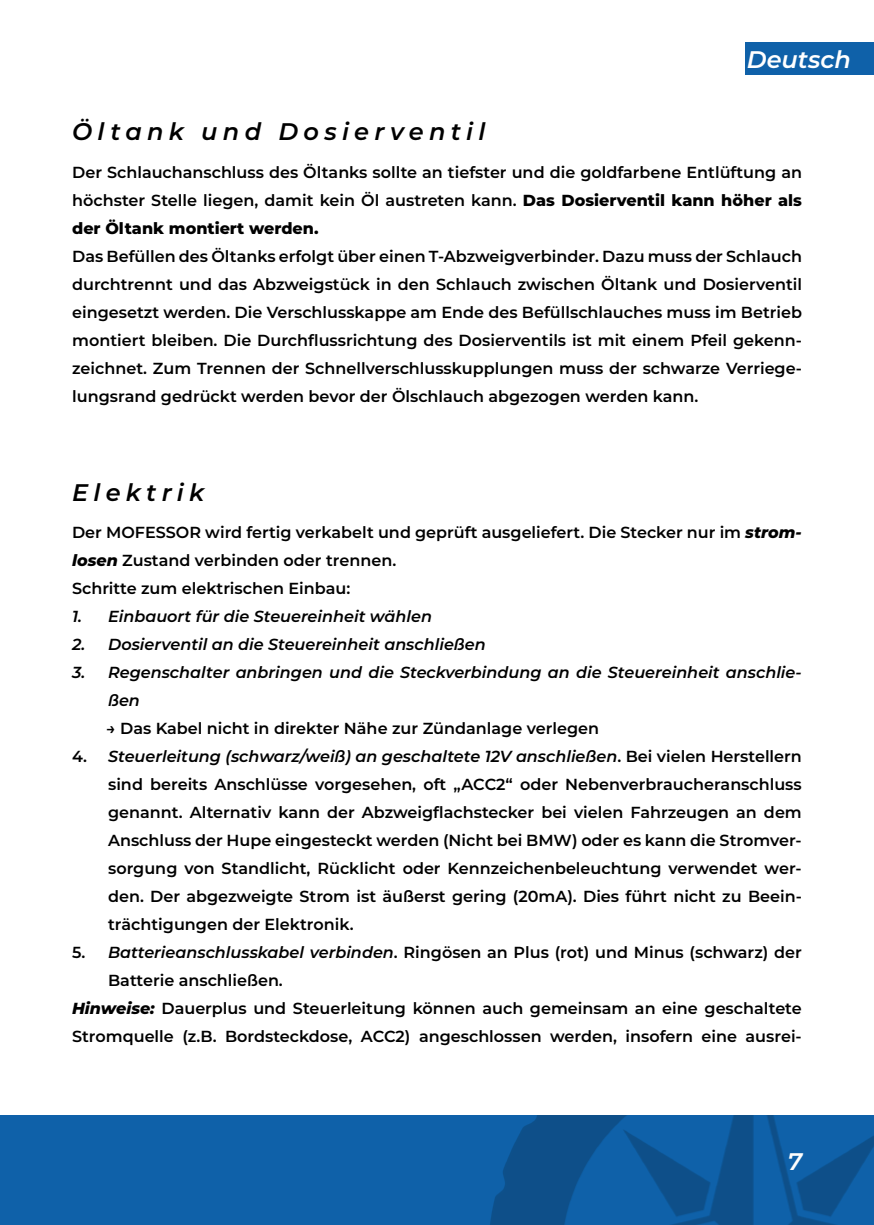
<style>
.page{position:relative;width:874px;height:1225px;background:#fff}
.page>*{position:absolute;margin:0;border:0;box-sizing:border-box;transform-origin:0 0}
.t1{font:italic 600 24px "Montserrat";letter-spacing:.22em;color:#000}
.t2{font:italic 600 24px "Montserrat";color:#fff}
.t3{font:italic 600 24px "Montserrat";color:#fdfdfd}
.t4{font:600 16px/28px "Montserrat";color:#000;text-align:justify}
.t5{font:italic 600 16px/28px "Montserrat";color:#000}
.s1{font-weight:800}
.s2{font-weight:800;font-style:italic}
.s3{font-style:italic}
</style>
<div class="page">
<div style="left:0;top:1115px;width:873px;height:110px;background:#0f61a9"></div>
<img style="left:490px;top:1115px;width:383px;height:110px">
<div style="left:744px;top:43px;width:129px;height:32px;background:#0f61a9"></div>
<h1 class="t2" style="left:746px;top:42px;width:105px">Deutsch</h1>
<h1 class="t1" style="left:72px;top:114px;width:414px">Öltank und Dosierventil</h1>
<p class="t4" style="left:72px;top:158px;width:731px">Der Schlauchanschluss des Öltanks sollte an tiefster und die goldfarbene Entlüftung an höchster Stelle liegen, damit kein Öl austreten kann. <span class="s1">Das Dosierventil kann höher als der Öltank montiert werden.</span></p>
<p class="t4" style="left:72px;top:242px;width:731px">Das Befüllen des Öltanks erfolgt über einen T-Abzweigverbinder. Dazu muss der Schlauch durchtrennt und das Abzweigstück in den Schlauch zwischen Öltank und Dosierventil eingesetzt werden. Die Verschlusskappe am Ende des Befüllschlauches muss im Betrieb montiert bleiben. Die Durchflussrichtung des Dosierventils ist mit einem Pfeil gekenn&shy;zeichnet. Zum Trennen der Schnellverschlusskupplungen muss der schwarze Verriege&shy;lungsrand gedrückt werden bevor der Ölschlauch abgezogen werden kann.</p>
<h1 class="t1" style="left:72px;top:475px;width:133px">Elektrik</h1>
<p class="t4" style="left:72px;top:518px;width:730px;text-align:left">Der MOFESSOR wird fertig verkabelt und geprüft ausgeliefert. Die Stecker nur im <span class="s2">strom&shy;losen</span> Zustand verbinden oder trennen.<br>Schritte zum elektrischen Einbau:</p>
<p class="t5" style="left:72px;top:602px;width:361px">1. Einbauort für die Steuereinheit wählen</p>
<p class="t5" style="left:72px;top:630px;width:415px">2. Dosierventil an die Steuereinheit anschließen</p>
<p class="t5" style="left:108px;top:658px;width:694px;text-indent:-36px">3. Regenschalter anbringen und die Steckverbindung an die Steuereinheit anschlie&shy;ßen</p>
<p class="t4" style="left:106px;top:714px;width:494px">→ Das Kabel nicht in direkter Nähe zur Zündanlage verlegen</p>
<p class="t4" style="left:108px;top:742px;width:695px;text-indent:-36px">4. <span class="s3">Steuerleitung (schwarz/weiß) an geschaltete 12V anschließen</span>. Bei vielen Herstellern sind bereits Anschlüsse vorgesehen, oft „ACC2“ oder Nebenverbraucheranschluss genannt. Alternativ kann der Abzweigflachstecker bei vielen Fahrzeugen an dem Anschluss der Hupe eingesteckt werden (Nicht bei BMW) oder es kann die Stromver&shy;sorgung von Standlicht, Rücklicht oder Kennzeichenbeleuchtung verwendet wer&shy;den. Der abgezweigte Strom ist äußerst gering (20mA). Dies führt nicht zu Beein&shy;trächtigungen der Elektronik.</p>
<p class="t4" style="left:72px;top:938px;width:730px">5. <span class="s3">Batterieanschlusskabel verbinden</span>. Ringösen an Plus (rot) und Minus (schwarz) der</p>
<p class="t4" style="left:108px;top:966px;width:176px">Batterie anschließen.</p>
<p class="t4" style="left:72px;top:994px;width:730px"><span class="s2">Hinweise:</span> Dauerplus und Steuerleitung können auch gemeinsam an eine geschaltete</p>
<p class="t4" style="left:72px;top:1022px;width:730px">Stromquelle (z.B. Bordsteckdose, ACC2) angeschlossen werden, insofern eine ausrei-</p>
<h1 class="t3" style="left:787px;top:1144px;width:16px">7</h1>
</div>
